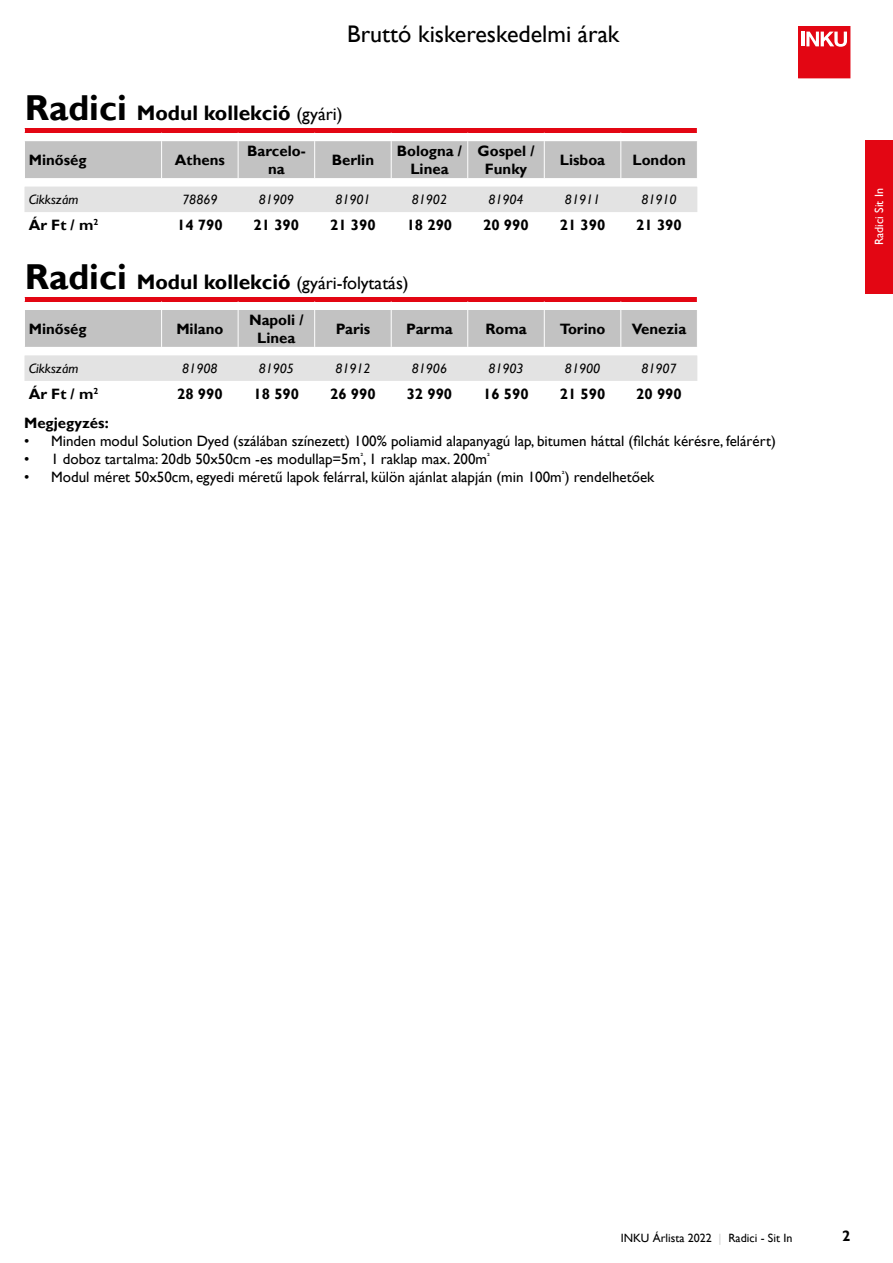
<style>
.page{position:relative;width:893px;height:1263px;background:#fff}
.page>*{position:absolute;margin:0;border:0;box-sizing:border-box;transform-origin:0 0}
.t1{font:24px "Gill Sans";color:#000}
.t2{font:700 21px "Gill Sans";color:#000}
.t3{font:18px "Gill Sans";color:#000}
.t4{font:15px "Gill Sans";color:#000}
.t5{font:700 15px/18px "Gill Sans";color:#000;text-align:center}
.t6{font:italic 13.5px "Gill Sans";color:#000}
.t7{font:12px "Gill Sans";color:#000}
.t8{font:12px "Gill Sans";color:#fff}
.s1{font-size:36px}
.s2{font-weight:400;font-size:18px}
.s3{font-weight:700;font-size:36px}
.s4{font-weight:700;font-size:21px}
.s5{color:#d0d0d0}
</style>
<div class="page">
<div style="left:798px;top:26px;width:52px;height:52px;background:#e30613"></div>
<hr style="left:801px;top:32px;width:4px;height:14px;background:#fff">
<svg style="left:806px;top:32px;width:41px;height:15px"></svg>
<div style="left:865px;top:140px;width:28px;height:153px;background:#e30613"></div>
<svg style="left:24px;top:128px;width:674px;height:84px"></svg>
<svg style="left:24px;top:297px;width:674px;height:84px"></svg>
<h1 class="t1" style="left:347px;top:20px;width:274px">Bruttó kiskereskedelmi árak</h1>
<h2 class="t2" style="left:25px;top:100px;width:319px"><span class="s1">Radici</span> Modul kollekció <span class="s2">(gyári)</span></h2>
<p class="t5" style="left:29px;top:151px;width:59px">Minőség</p>
<p class="t5" style="left:175px;top:151px;width:51px">Athens</p>
<p class="t5" style="left:247px;top:142px;width:60px">Barcelo&shy;na</p>
<p class="t5" style="left:332px;top:151px;width:44px">Berlin</p>
<p class="t5" style="left:397px;top:142px;width:67px">Bologna /<br>Linea</p>
<p class="t5" style="left:478px;top:142px;width:58px">Gospel /<br>Funky</p>
<p class="t5" style="left:560px;top:151px;width:47px">Lisboa</p>
<p class="t5" style="left:632px;top:151px;width:55px">London</p>
<p class="t6" style="left:29px;top:192px;width:51px">Cikkszám</p>
<p class="t6" style="left:182px;top:192px;width:37px">78869</p>
<p class="t6" style="left:259px;top:192px;width:37px">81909</p>
<p class="t6" style="left:335px;top:192px;width:37px">81901</p>
<p class="t6" style="left:412px;top:192px;width:37px">81902</p>
<p class="t6" style="left:488px;top:192px;width:37px">81904</p>
<p class="t6" style="left:565px;top:192px;width:37px">81911</p>
<p class="t6" style="left:641px;top:192px;width:37px">81910</p>
<p class="t5" style="left:29px;top:216px;width:71px">Ár Ft / m<sup>2</sup></p>
<p class="t5" style="left:177px;top:216px;width:47px">14 790</p>
<p class="t5" style="left:254px;top:216px;width:47px">21 390</p>
<p class="t5" style="left:330px;top:216px;width:47px">21 390</p>
<p class="t5" style="left:407px;top:216px;width:47px">18 290</p>
<p class="t5" style="left:483px;top:216px;width:47px">20 990</p>
<p class="t5" style="left:560px;top:216px;width:47px">21 390</p>
<p class="t5" style="left:636px;top:216px;width:47px">21 390</p>
<p class="t3" style="left:25px;top:272px;width:385px"><span class="s3">Radici</span> <span class="s4">Modul kollekció</span> (gyári-folytatás)</p>
<p class="t5" style="left:29px;top:320px;width:59px">Minőség</p>
<p class="t5" style="left:176px;top:320px;width:49px">Milano</p>
<p class="t5" style="left:249px;top:311px;width:56px">Napoli /<br>Linea</p>
<p class="t5" style="left:336px;top:320px;width:36px">Paris</p>
<p class="t5" style="left:406px;top:320px;width:48px">Parma</p>
<p class="t5" style="left:485px;top:320px;width:43px">Roma</p>
<p class="t5" style="left:560px;top:320px;width:47px">Torino</p>
<p class="t5" style="left:632px;top:320px;width:56px">Venezia</p>
<p class="t6" style="left:29px;top:360px;width:51px">Cikkszám</p>
<p class="t6" style="left:182px;top:360px;width:37px">81908</p>
<p class="t6" style="left:259px;top:360px;width:37px">81905</p>
<p class="t6" style="left:335px;top:360px;width:37px">81912</p>
<p class="t6" style="left:412px;top:360px;width:37px">81906</p>
<p class="t6" style="left:488px;top:360px;width:37px">81903</p>
<p class="t6" style="left:565px;top:360px;width:37px">81900</p>
<p class="t6" style="left:641px;top:360px;width:37px">81907</p>
<p class="t5" style="left:29px;top:385px;width:71px">Ár Ft / m<sup>2</sup></p>
<p class="t5" style="left:177px;top:385px;width:47px">28 990</p>
<p class="t5" style="left:254px;top:385px;width:47px">18 590</p>
<p class="t5" style="left:330px;top:385px;width:47px">26 990</p>
<p class="t5" style="left:407px;top:385px;width:47px">32 990</p>
<p class="t5" style="left:483px;top:385px;width:47px">16 590</p>
<p class="t5" style="left:560px;top:385px;width:47px">21 590</p>
<p class="t5" style="left:636px;top:385px;width:47px">20 990</p>
<p class="t5" style="left:24px;top:414px;width:86px">Megjegyzés:</p>
<p class="t4" style="left:24px;top:432px;width:753px">• Minden modul Solution Dyed (szálában színezett) 100% poliamid alapanyagú lap, bitumen háttal (filchát kérésre, felárért)</p>
<p class="t4" style="left:24px;top:450px;width:467px">• 1 doboz tartalma: 20db 50x50cm -es modullap=5m<sup>²</sup>, 1 raklap max. 200m<sup>²</sup></p>
<p class="t4" style="left:24px;top:468px;width:632px">• Modul méret 50x50cm, egyedi méretű lapok felárral, külön ajánlat alapján (min 100m<sup>²</sup>) rendelhetőek</p>
<p class="t8" style="left:872px;top:245px;width:58px;rotate:-90deg">Radici Sit In</p>
<p class="t7" style="left:621px;top:1230px;width:173px">INKU Árlista 2022 <span class="s5">|</span> Radici - Sit In</p>
<p class="t5" style="left:842px;top:1228px;width:10px">2</p>
</div>
